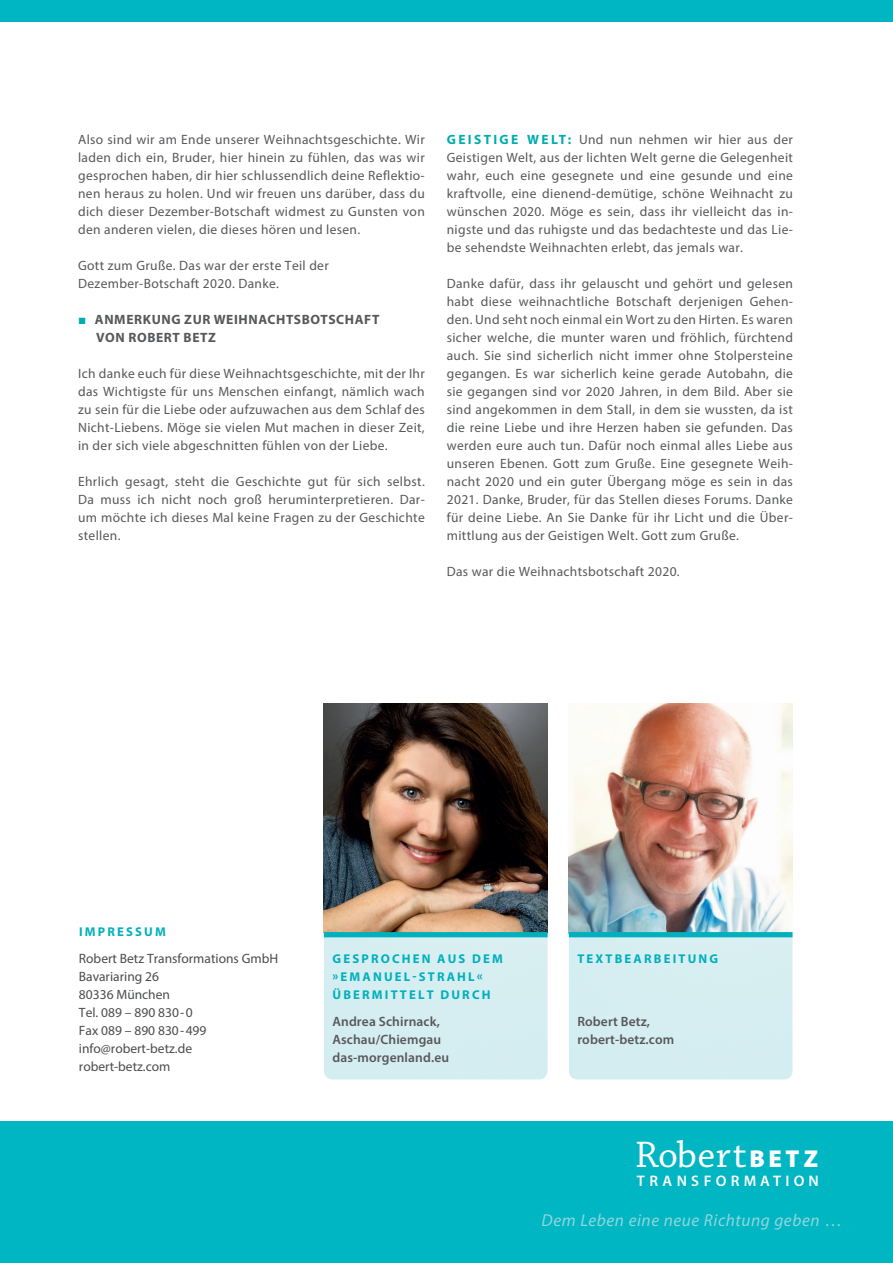
<style>
.page{position:relative;width:893px;height:1263px;background:#fff}
.page>*{position:absolute;margin:0;border:0;box-sizing:border-box;transform-origin:0 0}
.t1{font:38.7px "Chaparral Pro Capt";letter-spacing:.005em;color:#fff}
.t2{font:italic 17.25px "Myriad Pro";letter-spacing:.035em;color:#91d5dd}
.t3{font:600 15.3px "Myriad Pro";letter-spacing:.29em;color:#fff}
.t4{font:13.5px/18px "Myriad Pro";letter-spacing:.025em;color:#57585a;text-align:justify}
.t5{font:13.5px/18px "Myriad Pro";color:#4b4c4d}
.t6{font:600 13.5px/18px "Myriad Pro";letter-spacing:.01em;color:#57585a}
.t7{font:700 13.5px/18px "Myriad Pro";letter-spacing:.045em;color:#57585a}
.t8{font:700 12.75px/18px "Myriad Pro";letter-spacing:.17em;color:#00b0bc}
.s1{font-family:"Arial";font-weight:900;color:#00acae}
.s2{font-weight:700;color:#00acae}
.s3{font-family:"Myriad Pro";font-weight:900;font-size:24.45px}
.s4{font-style:normal}
</style>
<div class="page">
<div style="left:0;top:0;width:893px;height:21px;background:#00b6c2"></div>
<img style="left:569px;top:704px;width:223px;height:228px">
<img style="left:324px;top:703px;width:224px;height:229px">
<div style="left:324px;top:932px;width:224px;height:5px;background:#00b0bc"></div>
<div style="left:569px;top:932px;width:223px;height:5px;background:#00b0bc"></div>
<div style="left:0;top:1121px;width:893px;height:142px;background:#00b6c2"></div>
<p class="t4" style="left:78px;top:130px;width:348px">Also sind wir am Ende unserer Weihnachtsgeschichte. Wir laden dich ein, Bruder, hier hinein zu fühlen, das was wir gesprochen haben, dir hier schlussendlich deine Reflektio&shy;nen heraus zu holen. Und wir freuen uns darüber, dass du dich dieser Dezember-Botschaft widmest zu Gunsten von den anderen vielen, die dieses hören und lesen.</p>
<p class="t4" style="left:78px;top:256px;width:252px">Gott zum Gruße. Das war der erste Teil der<br>Dezember-Botschaft 2020. Danke.</p>
<p class="t7" style="left:96px;top:310px;width:285px;text-indent:-18px"><span class="s1">■</span> ANMERKUNG ZUR WEIHNACHTSBOTSCHAFT<br>VON ROBERT BETZ</p>
<p class="t4" style="left:78px;top:364px;width:348px">Ich danke euch für diese Weihnachtsgeschichte, mit der Ihr das Wichtigste für uns Menschen einfangt, nämlich wach zu sein für die Liebe oder aufzuwachen aus dem Schlaf des Nicht-Liebens. Möge sie vielen Mut machen in dieser Zeit, in der sich viele abgeschnitten fühlen von der Liebe.</p>
<p class="t4" style="left:78px;top:472px;width:348px">Ehrlich gesagt, steht die Geschichte gut für sich selbst.<br>Da muss ich nicht noch groß heruminterpretieren. Dar&shy;um möchte ich dieses Mal keine Fragen zu der Geschichte stellen.</p>
<p class="t4" style="left:447px;top:130px;width:348px"><span class="s2">G E I S T I G E W E LT:</span> Und nun nehmen wir hier aus der Geistigen Welt, aus der lichten Welt gerne die Gelegenheit wahr, euch eine gesegnete und eine gesunde und eine kraftvolle, eine dienend-demütige, schöne Weihnacht zu wünschen 2020. Möge es sein, dass ihr vielleicht das in&shy;nigste und das ruhigste und das bedachteste und das Lie&shy;be sehendste Weihnachten erlebt, das jemals war.</p>
<p class="t4" style="left:447px;top:274px;width:348px">Danke dafür, dass ihr gelauscht und gehört und gelesen habt diese weihnachtliche Botschaft derjenigen Gehen&shy;den. Und seht noch einmal ein Wort zu den Hirten. Es waren sicher welche, die munter waren und fröhlich, fürchtend auch. Sie sind sicherlich nicht immer ohne Stolpersteine gegangen. Es war sicherlich keine gerade Autobahn, die sie gegangen sind vor 2020 Jahren, in dem Bild. Aber sie sind angekommen in dem Stall, in dem sie wussten, da ist die reine Liebe und ihre Herzen haben sie gefunden. Das werden eure auch tun. Dafür noch einmal alles Liebe aus unseren Ebenen. Gott zum Gruße. Eine gesegnete Weih&shy;nacht 2020 und ein guter Übergang möge es sein in das 2021. Danke, Bruder, für das Stellen dieses Forums. Danke für deine Liebe. An Sie Danke für ihr Licht und die Über&shy;mittlung aus der Geistigen Welt. Gott zum Gruße.</p>
<p class="t4" style="left:447px;top:562px;width:234px">Das war die Weihnachtsbotschaft 2020.</p>
<p class="t8" style="left:79px;top:922px;width:88px">IMPRESSUM</p>
<p class="t5" style="left:79px;top:949px;width:201px">Robert Betz Transformations GmbH<br>Bavariaring 26<br>80336 München<br>Tel. 089 – 890 830-0<br>Fax 089 – 890 830-499 info@robert-betz.de robert-betz.com</p>
<p class="t8" style="left:333px;top:949px;width:172px">GESPROCHEN AUS DEM »EMANUEL-STRAHL«<br>ÜBERMITTELT DURCH</p>
<p class="t6" style="left:332px;top:1012px;width:118px">Andrea Schirnack,<br>Aschau/Chiemgau das-morgenland.eu</p>
<p class="t8" style="left:577px;top:949px;width:142px">TEXTBEARBEITUNG</p>
<p class="t6" style="left:577px;top:1012px;width:98px">Robert Betz, robert-betz.com</p>
<h1 class="t1" style="left:635px;top:1133px;width:185px">Robert<span class="s3">BET Z</span></h1>
<p class="t3" style="left:637px;top:1171px;width:183px">TRANSFORMATION</p>
<p class="t2" style="left:542px;top:1209px;width:302px">Dem Leben eine neue Richtung geben <span class="s4">…</span></p>
</div>
